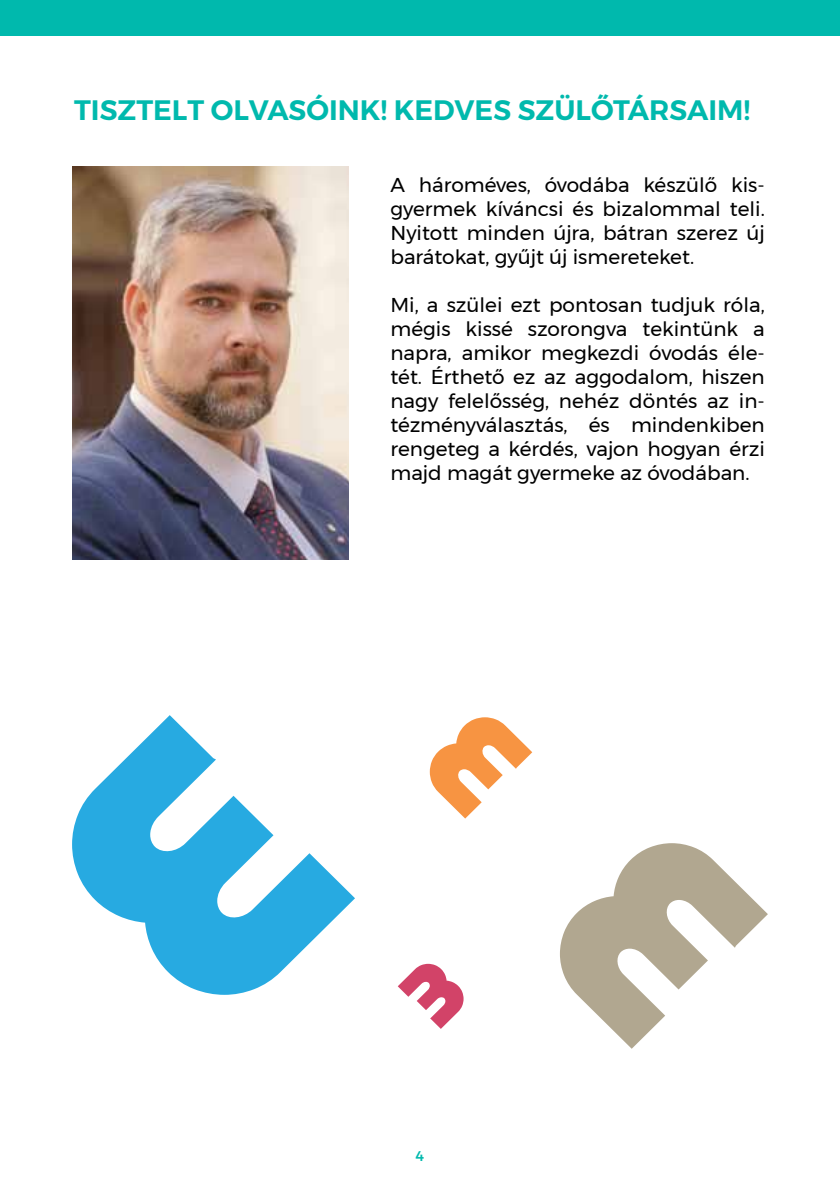
<style>
.page{position:relative;width:840px;height:1191px;background:#fff}
.page>*{position:absolute;margin:0;border:0;box-sizing:border-box;transform-origin:0 0}
.t1{font:600 28px "Montserrat";color:#00b9ad}
.t2{font:20px/24px "Montserrat";color:#000;text-align:justify}
.t3{font:500 14px "Montserrat";color:#00b9ad}
</style>
<div class="page">
<div style="left:0;top:0;width:839px;height:35px;background:#00b9ad"></div>
<svg style="left:72px;top:715px;width:283px;height:279px"></svg>
<svg style="left:429px;top:717px;width:103px;height:101px"></svg>
<svg style="left:560px;top:843px;width:207px;height:205px"></svg>
<svg style="left:397px;top:963px;width:66px;height:66px"></svg>
<img style="left:72px;top:166px;width:276px;height:393px">
<h1 class="t1" style="left:74px;top:88px;width:193px">TISZTE LT OLVASÓI</h1>
<h1 class="t1" style="left:338px;top:88px;width:137px">NK! KEDVES</h1>
<h1 class="t1" style="left:517px;top:88px;width:115px">SZÜLŐTÁRSAIM</h1>
<h1 class="t1" style="left:743px;top:88px;width:8px">!</h1>
<p class="t2" style="left:390px;top:173px;width:376px">A hároméves, óvodába készülő kis&shy;gyermek kíváncsi és bizalommal teli.<br>Nyitott minden újra, bátran szerez új barátokat, gyűjt új ismereteket.</p>
<p class="t2" style="left:390px;top:293px;width:376px">Mi, a szülei ezt pontosan tudjuk róla, mégis kissé szorongva tekintünk a napra, amikor megkezdi óvodás éle&shy;tét. Érthető ez az aggodalom, hiszen nagy felelősség, nehéz döntés az in&shy;tézményválasztás, és mindenkiben rengeteg a kérdés, vajon hogyan érzi majd magát gyermeke az óvodában.</p>
<p class="t3" style="left:415px;top:1144px;width:10px">4</p>
</div>
